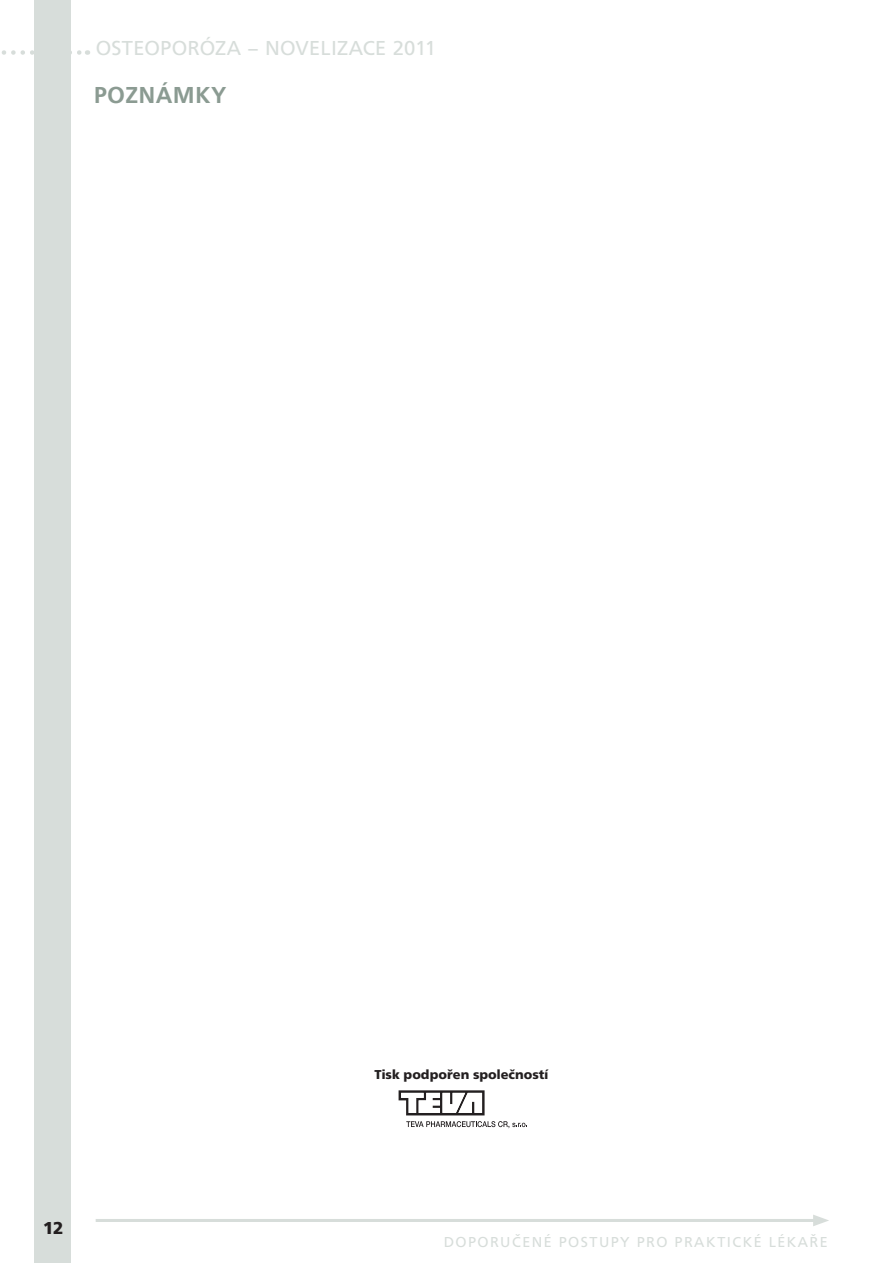
<style>
.page{position:relative;width:893px;height:1263px;background:#fff}
.page>*{position:absolute;margin:0;border:0;box-sizing:border-box;transform-origin:0 0}
.nadpis_nejvetsi_bare{font:500 24px "Frutus TEE";letter-spacing:.015em;color:#8b9b92}
.t1{font:21px "Frutus TEE";letter-spacing:.015em;color:#d7ddda}
.t2{font:700 18px "Frutus TEE";color:#231f20}
.t3{font:15px "Frutus TEE";letter-spacing:.1em;color:#d7ddda}
.t4{font:700 13.5px "Frutus TEE";color:#231f20}
</style>
<div class="page">
<hr style="left:96px;top:1219px;width:723px;height:3px;background:#d7ddda">
<svg style="left:813px;top:1215px;width:16px;height:11px"></svg>
<svg style="left:2px;top:50px;width:86px;height:5px"></svg>
<div style="left:34px;top:0;width:37px;height:1263px;background:#d7ddda"></div>
<svg style="left:399px;top:1090px;width:86px;height:25px"></svg>
<svg style="left:406px;top:1121px;width:121px;height:7px"></svg>
<h2 class="t1" style="left:96px;top:36px;width:342px">OSTEOPORÓZA – NOVELIZACE 2011</h2>
<p class="nadpis_nejvetsi_bare" style="left:94px;top:81px;width:134px">POZNÁMKY</p>
<p class="t2" style="left:43px;top:1217px;width:22px">12</p>
<p class="t4" style="left:374px;top:1066px;width:175px">Tisk podpořen společností</p>
<p class="t3" style="left:444px;top:1234px;width:385px">DOPORUČENÉ POSTUPY PRO PRAKTICKÉ LÉKAŘE</p>
</div>
